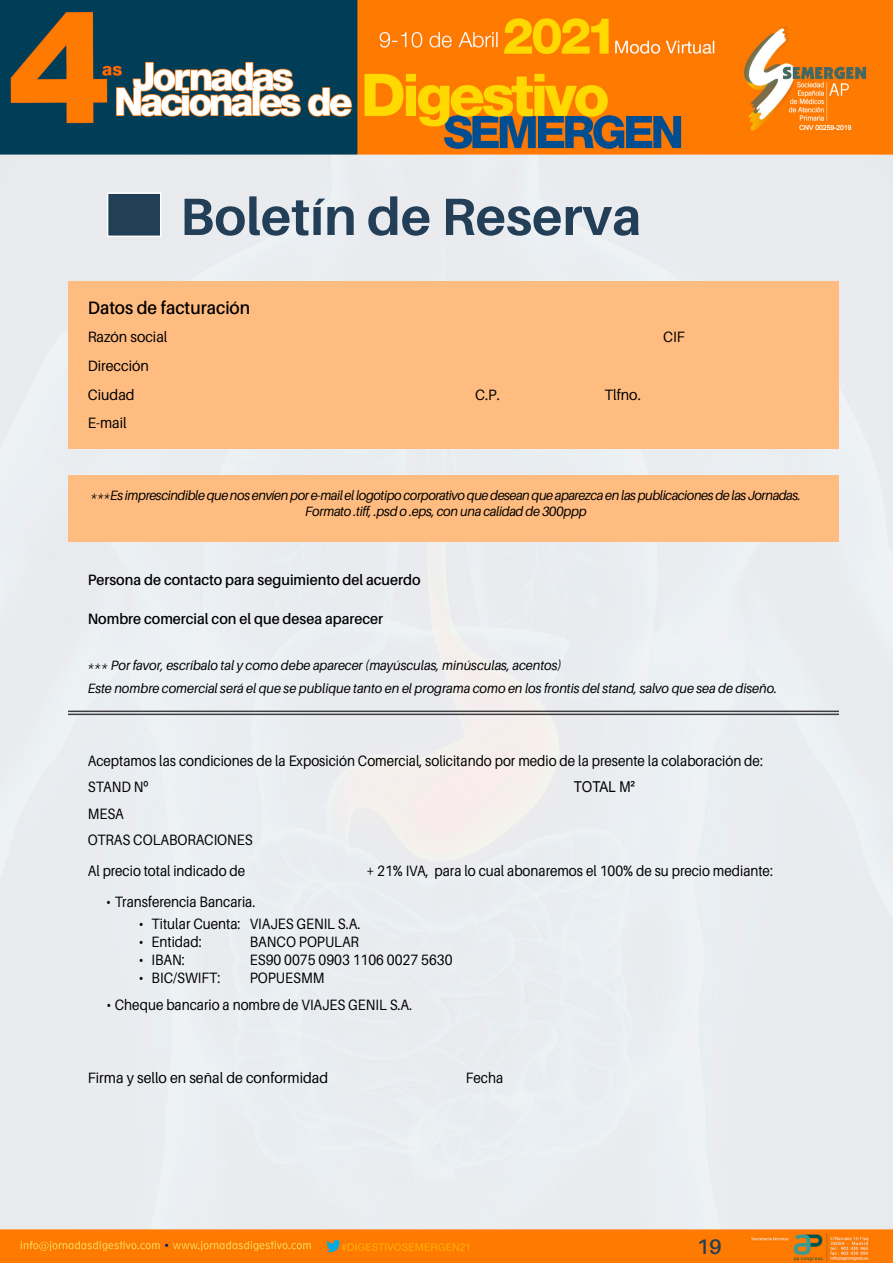
<style>
.page{position:relative;width:893px;height:1263px;background:#fff}
.page>*{position:absolute;margin:0;border:0;box-sizing:border-box;transform-origin:0 0}
.t1{font:700 52.5px "Aileron";color:#233f57}
.t2{font:600 21px "Aileron";color:#233f57}
.t3{font:600 18px "Aileron";color:#000;scale:.95 1}
.t4{font:15px/26.5px "Aileron";color:#000;scale:.9 1}
.t5{font:600 15px "Aileron";color:#000;scale:.95 1}
.t6{font:15px/28.7px "Aileron";color:#000;scale:.95 1}
.t7{font:15px "Arial";color:#000;scale:.9 1}
.t8{font:italic 13.5px/22.2px "Aileron";color:#000;scale:.95 1}
.t9{font:italic 13.5px/16.2px "Aileron";letter-spacing:-.03em;color:#000;text-align:center;scale:.95 1}
.s1{font-family:"Arial"}
</style>
<div class="page">
<img style="left:0;top:0;width:893px;height:1263px">
<div style="left:107px;top:192px;width:54px;height:45px;background:#233f57;border:2px solid #fff"></div>
<div style="left:68px;top:475px;width:771px;height:67px;background:#ffbc80"></div>
<div style="left:68px;top:281px;width:771px;height:168px;background:#ffbc80"></div>
<hr style="left:68px;top:711px;width:771px;height:1px;background:#3e3d40">
<hr style="left:68px;top:714px;width:771px;height:1px;background:#3e3d40">
<h1 class="t1" style="left:180px;top:187px;width:463px">Boletín de Reserva</h1>
<p class="t3" style="left:88px;top:298px;width:172px">Datos de facturación</p>
<p class="t6" style="left:88px;top:323px;width:85px">Razón social</p>
<p class="t6" style="left:663px;top:323px;width:24px">CIF</p>
<p class="t6" style="left:88px;top:352px;width:66px">Dirección<br>Ciudad</p>
<p class="t6" style="left:475px;top:380px;width:28px">C.P.</p>
<p class="t6" style="left:604px;top:380px;width:40px">Tlfno.</p>
<p class="t6" style="left:88px;top:409px;width:42px">E-mail</p>
<p class="t9" style="left:91px;top:487px;width:749px">***Es imprescindible que nos envíen por e-mail el logotipo corporativo que desean que aparezca en las publicaciones de las Jornadas.<br>Formato .tiff, .psd o .eps, con una calidad de 300ppp</p>
<p class="t5" style="left:88px;top:572px;width:352px">Persona de contacto para seguimiento del acuerdo</p>
<p class="t5" style="left:88px;top:611px;width:312px">Nombre comercial con el que desea aparecer</p>
<p class="t8" style="left:88px;top:655px;width:727px">*** Por favor, escríbalo tal y como debe aparecer (mayúsculas, minúsculas, acentos)<br>Este nombre comercial será el que se publique tanto en el programa como en los frontis del stand, salvo que sea de diseño.</p>
<p class="t4" style="left:88px;top:747px;width:752px">Aceptamos las condiciones de la Exposición Comercial, solicitando por medio de la presente la colaboración de:<br>STAND N<span class="s1">º</span></p>
<p class="t7" style="left:574px;top:777px;width:70px">TOTAL M²</p>
<p class="t4" style="left:88px;top:800px;width:185px">MESA<br>OTRAS COLABORACIONES</p>
<p class="t4" style="left:88px;top:858px;width:177px">Al precio total indicado de</p>
<p class="t4" style="left:366px;top:858px;width:453px">+ 21% IVA, para lo cual abonaremos el 100% de su precio mediante:</p>
<p class="t4" style="left:106px;top:888px;width:167px">• Transferencia Bancaria.</p>
<p class="t4" style="left:139px;top:911px;width:248px">• Titular Cuenta: VIAJES GENIL S.A.</p>
<p class="t4" style="left:139px;top:929px;width:71px">• Entidad:</p>
<p class="t4" style="left:250px;top:929px;width:123px">BANCO POPULAR</p>
<p class="t4" style="left:139px;top:947px;width:53px">• IBAN:</p>
<p class="t4" style="left:250px;top:947px;width:227px">ES90 0075 0903 1106 0027 5630</p>
<p class="t4" style="left:139px;top:965px;width:92px">• BIC/SWIFT:</p>
<p class="t4" style="left:250px;top:965px;width:84px">POPUESMM</p>
<p class="t4" style="left:106px;top:991px;width:341px">• Cheque bancario a nombre de VIAJES GENIL S.A.</p>
<p class="t6" style="left:88px;top:1063px;width:255px">Firma y sello en señal de conformidad</p>
<p class="t4" style="left:466px;top:1065px;width:43px">Fecha</p>
<h2 class="t2" style="left:697px;top:1235px;width:27px">19</h2>
</div>
